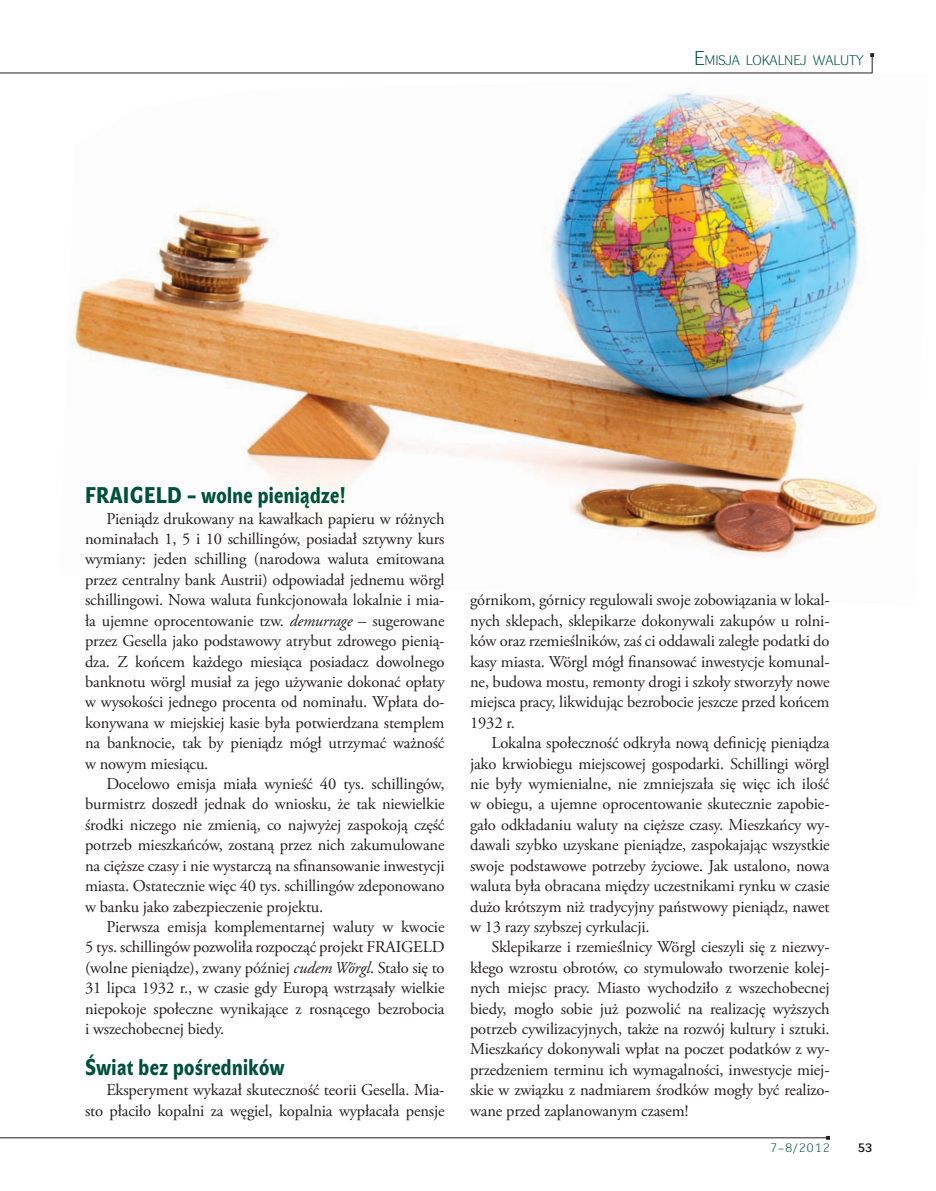
<style>
.page{position:relative;width:936px;height:1191px;background:#fff}
.page>*{position:absolute;margin:0;border:0;box-sizing:border-box;transform-origin:0 0}
.Srodtytul{font:22.5px "John Sans Cond Heavy Pro";letter-spacing:.02em;color:#00513a}
.Tekst{font:16.5px/20.4px "Adobe Garamond Pro";letter-spacing:-.01em;color:#231f20;text-align:justify}
.t1{font:13.65px "Dyna Grotesk LE";color:#00513a}
.t2{font:12px "Dyna Grotesk LE";color:#00513a}
.t3{font:12px "Dyna Grotesk DE";color:#231f20}
.s1{font-size:19.5px}
.s2{font-style:italic}
</style>
<div class="page">
<hr style="left:0;top:73px;width:872px;height:1px;background:#231f20">
<hr style="left:0;top:1137px;width:829px;height:1px;background:#231f20">
<svg style="left:870px;top:54px;width:3px;height:19px"></svg>
<img style="left:69px;top:91px;width:810px;height:466px">
<p class="t1" style="left:694px;top:53px;width:171px"><span class="s1">E</span>MISJA LOKALNEJ WALUTY</p>
<p class="Srodtytul" style="left:85px;top:482px;width:262px">FRAIGELD – wolne pieniądze!</p>
<p class="Tekst" style="left:85px;top:509px;width:361px;text-indent:21px">Pieniądz drukowany na kawałkach papieru w różnych nominałach 1, 5 i 10 schillingów, posiadał sztywny kurs wymiany: jeden schilling (narodowa waluta emitowana przez centralny bank Austrii) odpowiadał jednemu wörgl schillingowi. Nowa waluta funkcjonowała lokalnie i mia&shy;ła ujemne oprocentowanie tzw. <span class="s2">demurrage</span> – sugerowane przez Gesella jako podstawowy atrybut zdrowego pienią&shy;dza. Z końcem każdego miesiąca posiadacz dowolnego banknotu wörgl musiał za jego używanie dokonać opłaty w wysokości jednego procenta od nominału. Wpłata do&shy;konywana w miejskiej kasie była potwierdzana stemplem na banknocie, tak by pieniądz mógł utrzymać ważność w nowym miesiącu.</p>
<p class="Tekst" style="left:85px;top:774px;width:361px;text-indent:21px">Docelowo emisja miała wynieść 40 tys. schillingów, burmistrz doszedł jednak do wniosku, że tak niewielkie środki niczego nie zmienią, co najwyżej zaspokoją część potrzeb mieszkańców, zostaną przez nich zakumulowane na cięższe czasy i nie wystarczą na sfinansowanie inwestycji miasta. Ostatecznie więc 40 tys. schillingów zdeponowano w banku jako zabezpieczenie projektu.</p>
<p class="Tekst" style="left:85px;top:917px;width:361px;text-indent:21px">Pierwsza emisja komplementarnej waluty w kwocie 5 tys. schillingów pozwoliła rozpocząć projekt FRAIGELD (wolne pieniądze), zwany później <span class="s2">cudem Wörgl</span>. Stało się to 31 lipca 1932 r., w czasie gdy Europą wstrząsały wielkie niepokoje społeczne wynikające z rosnącego bezrobocia i wszechobecnej biedy.</p>
<p class="Srodtytul" style="left:85px;top:1054px;width:201px">Świat bez pośredników</p>
<p class="Tekst" style="left:85px;top:1080px;width:361px;text-align:right">Eksperyment wykazał skuteczność teorii Gesella. Mia&shy;sto płaciło kopalni za węgiel, kopalnia wypłacała pensje</p>
<p class="Tekst" style="left:470px;top:590px;width:361px">górnikom, górnicy regulowali swoje zobowiązania w lokal&shy;nych sklepach, sklepikarze dokonywali zakupów u rolni&shy;ków oraz rzemieślników, zaś ci oddawali zaległe podatki do kasy miasta. Wörgl mógł finansować inwestycje komunal&shy;ne, budowa mostu, remonty drogi i szkoły stworzyły nowe miejsca pracy, likwidując bezrobocie jeszcze przed końcem 1932 r.</p>
<p class="Tekst" style="left:470px;top:733px;width:361px;text-indent:21px">Lokalna społeczność odkryła nową definicję pieniądza jako krwiobiegu miejscowej gospodarki. Schillingi wörgl nie były wymienialne, nie zmniejszała się więc ich ilość w obiegu, a ujemne oprocentowanie skutecznie zapobie&shy;gało odkładaniu waluty na cięższe czasy. Mieszkańcy wy&shy;dawali szybko uzyskane pieniądze, zaspokajając wszystkie swoje podstawowe potrzeby życiowe. Jak ustalono, nowa waluta była obracana między uczestnikami rynku w czasie dużo krótszym niż tradycyjny państwowy pieniądz, nawet w 13 razy szybszej cyrkulacji.</p>
<p class="Tekst" style="left:470px;top:937px;width:361px;text-indent:21px">Sklepikarze i rzemieślnicy Wörgl cieszyli się z niezwy&shy;kłego wzrostu obrotów, co stymulowało tworzenie kolej&shy;nych miejsc pracy. Miasto wychodziło z wszechobecnej biedy, mogło sobie już pozwolić na realizację wyższych potrzeb cywilizacyjnych, także na rozwój kultury i sztuki.<br>Mieszkańcy dokonywali wpłat na poczet podatków z wy&shy;przedzeniem terminu ich wymagalności, inwestycje miej&shy;skie w związku z nadmiarem środków mogły być realizo&shy;wane przed zaplanowanym czasem!</p>
<p class="t2" style="left:770px;top:1141px;width:61px">7–8/2012</p>
<p class="t3" style="left:858px;top:1141px;width:15px">53</p>
</div>
